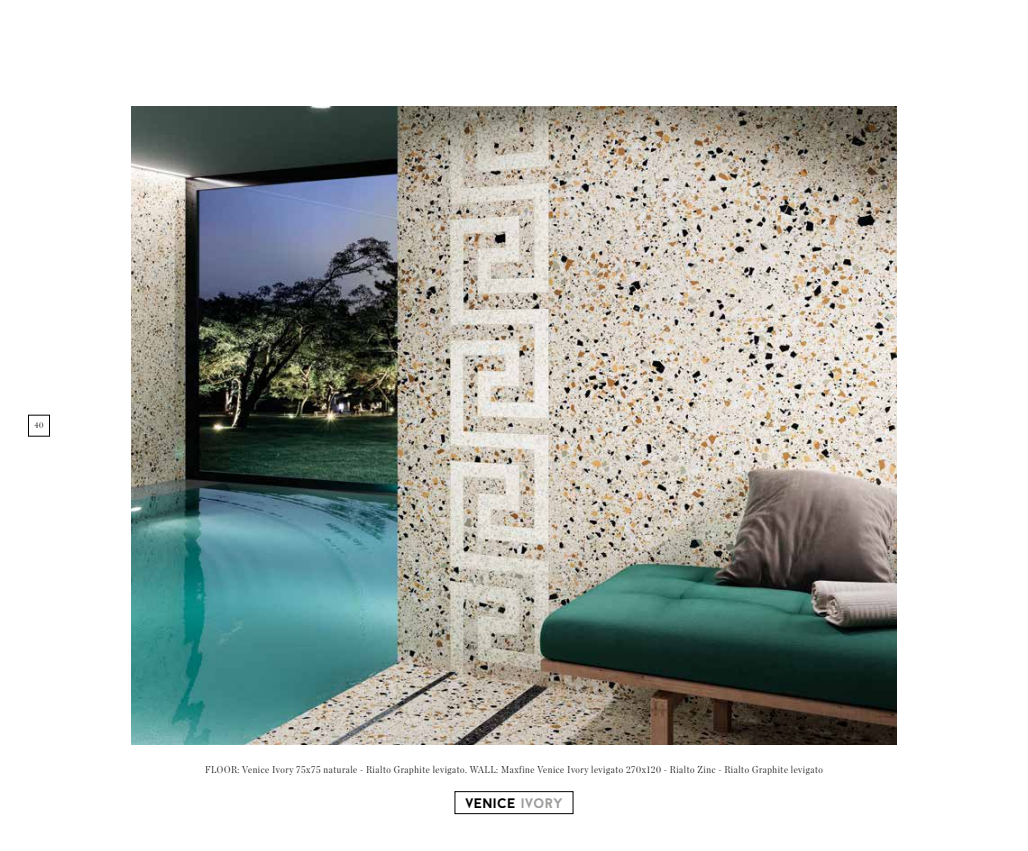
<style>
.page{position:relative;width:1028px;height:851px;background:#fff}
.page>*{position:absolute;margin:0;border:0;box-sizing:border-box;transform-origin:0 0}
.t1{font:700 13.75px "Baron Neue";letter-spacing:.03em;color:#000}
.t2{font:300 10px "Chronicle Disp Cond";letter-spacing:.06em;color:#000}
.t3{font:300 8.75px "Chronicle Disp Cond";color:#000}
.s1{color:#9d9d9c}
</style>
<div class="page">
<img style="left:131px;top:106px;width:765px;height:638px">
<div style="left:455px;top:791px;width:118px;height:22px;border:1px solid #000"></div>
<div style="left:28px;top:415px;width:22px;height:21px;border:1px solid #000"></div>
<p class="t3" style="left:34px;top:418px;width:11px">40</p>
<p class="t2" style="left:205px;top:761px;width:619px">FLOOR: Venice Ivory 75x75 naturale - Rialto Graphite levigato. WALL: Maxfine Venice Ivory levigato 270x120 - Rialto Zinc - Rialto Graphite levigato</p>
<h1 class="t1" style="left:465px;top:793px;width:98px">VENICE <span class="s1">IVORY</span></h1>
</div>
